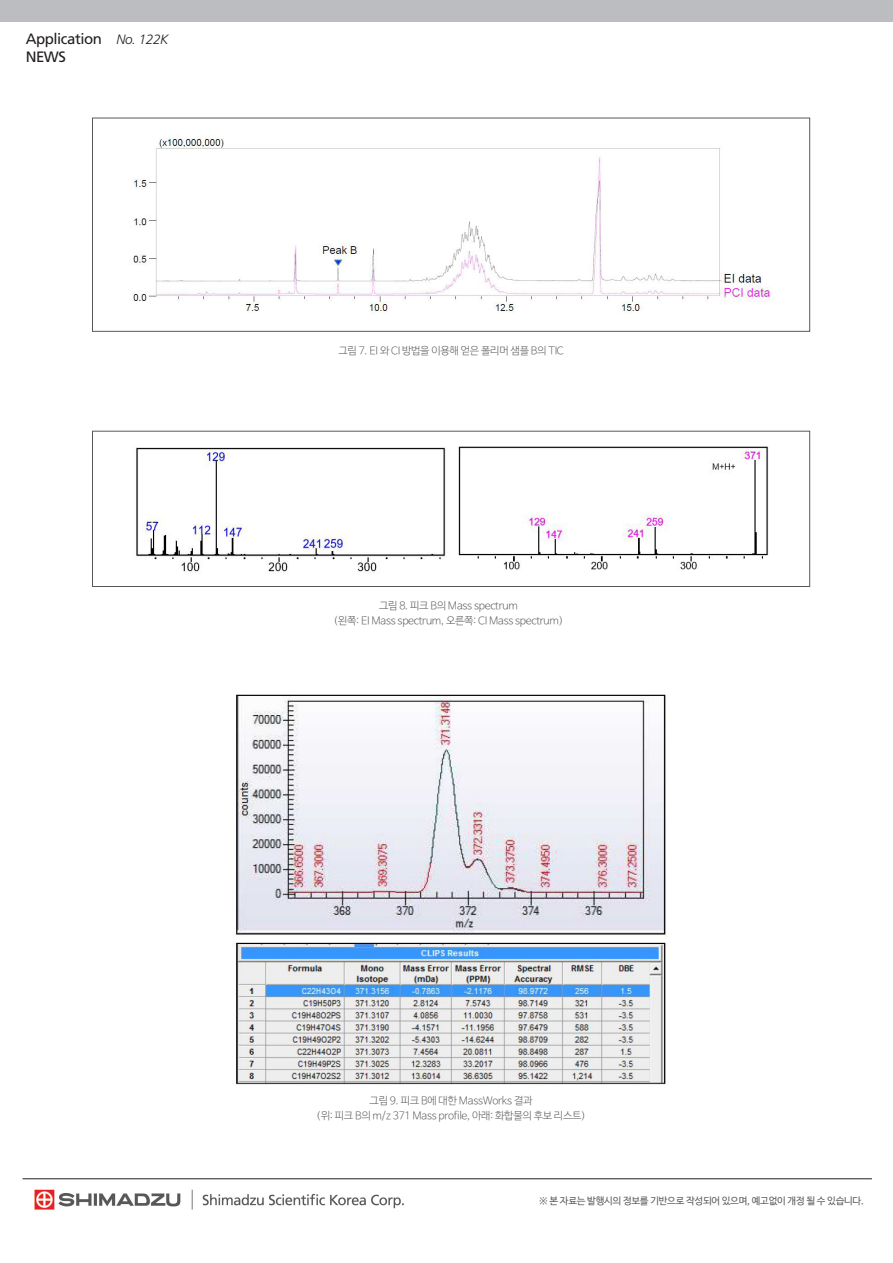
<style>
.page{position:relative;width:893px;height:1263px;background:#fff}
.page>*{position:absolute;margin:0;border:0;box-sizing:border-box;transform-origin:0 0}
.t1{font:15px/18px "Frutiger LT Std";letter-spacing:-.03em;color:#231f20}
.t2{font:10.5px "Nanum Barun Gothic OTF Light";letter-spacing:-.025em;color:#57585a}
.t3{font:9.75px "Nanum Barun Gothic OTF";letter-spacing:-.025em;color:#57585a}
.s1{font-weight:300;font-style:italic;font-size:13.5px}
</style>
<div class="page">
<div style="left:0;top:0;width:893px;height:22px;background:#bcbdc0"></div>
<img style="left:34px;top:1189px;width:370px;height:21px">
<hr style="left:23px;top:1178px;width:849px;height:1px;background:#231f20">
<img style="left:236px;top:694px;width:430px;height:391px">
<img style="left:133px;top:135px;width:637px;height:177px">
<img style="left:136px;top:446px;width:633px;height:126px">
<div style="left:92px;top:431px;width:718px;height:156px;border:1px solid #57585a"></div>
<h1 class="t1" style="left:26px;top:30px;width:144px">Application <span class="s1">No. 122K<br></span>NEWS</h1>
<p class="t2" style="left:338px;top:345px;width:227px">그림 7. EI 와 CI 방법을 이용해 얻은 폴리머 샘플 B의 TIC</p>
<p class="t2" style="left:379px;top:600px;width:140px">그림 8. 피크 B의 Mass spectrum</p>
<p class="t2" style="left:333px;top:615px;width:231px">(왼쪽: EI Mass spectrum, 오른쪽: CI Mass spectrum)</p>
<p class="t2" style="left:370px;top:1095px;width:164px">그림 9. 피크 B에 대한 MassWorks 결과</p>
<p class="t2" style="left:316px;top:1110px;width:271px">(위: 피크 B의 m/z 371 Mass profile, 아래: 화합물의 후보 리스트)</p>
<p class="t3" style="left:539px;top:1196px;width:326px">※ 본 자료는 발행시의 정보를 기반으로 작성되어 있으며, 예고없이 개정 될 수 있습니다.</p>
</div>
